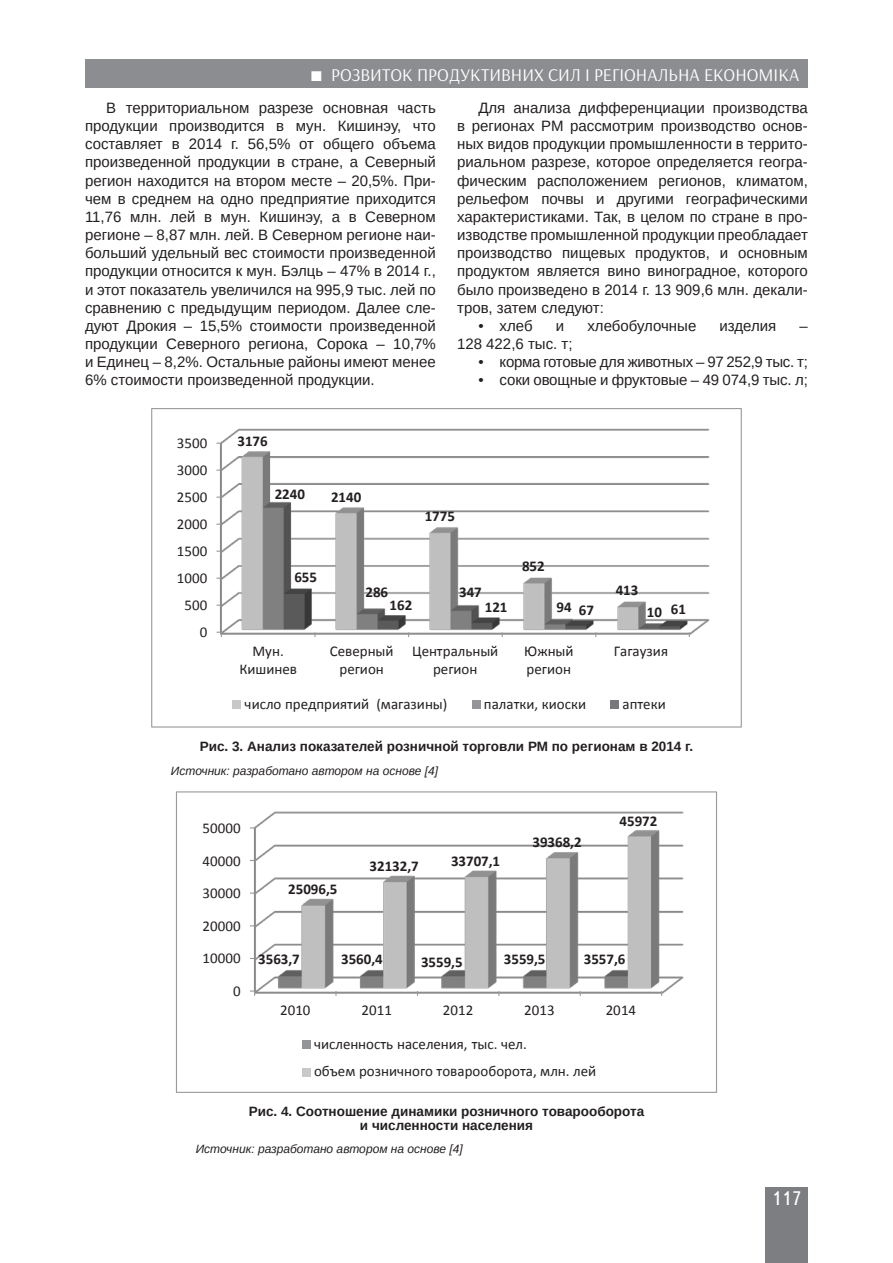
<style>
.page{position:relative;width:893px;height:1263px;background:#fff}
.page>*{position:absolute;margin:0;border:0;box-sizing:border-box;transform-origin:0 0}
.t1{font:19.5px "Ukrainian Text";color:#fff}
.t2{font:18px "Arsenal";color:#fff}
.t3{font:15px/18.1px "Arimo";color:#231f20;text-align:justify}
.t4{font:15px/18.3px "Calibri";color:#231f20;text-align:center}
.t5{font:700 15px "Calibri";color:#231f20}
.t6{font:15px "Arimo";letter-spacing:-.02em;color:#231f20}
.t7{font:700 13.5px/13.5px "Arimo";color:#231f20;text-align:center}
.t8{font:italic 12px "Arimo";color:#231f20}
</style>
<div class="page">
<div style="left:765px;top:1187px;width:43px;height:76px;background:#7c7e81"></div>
<div style="left:85px;top:60px;width:723px;height:28px;background:#8b8d90"></div>
<img style="left:219px;top:428px;width:491px;height:207px">
<svg style="left:217px;top:632px;width:5px;height:5px"></svg>
<div style="left:233px;top:700px;width:8px;height:8px;background:#c7c8ca"></div>
<div style="left:472px;top:700px;width:8px;height:8px;background:#939598"></div>
<div style="left:611px;top:700px;width:8px;height:8px;background:#76787b"></div>
<img style="left:252px;top:811px;width:432px;height:183px">
<svg style="left:250px;top:990px;width:5px;height:6px"></svg>
<div style="left:302px;top:1041px;width:8px;height:8px;background:#939598"></div>
<div style="left:302px;top:1068px;width:8px;height:8px;background:#c7c8ca"></div>
<div style="left:176px;top:792px;width:541px;height:301px;border:1px solid #989a9d"></div>
<p class="t2" style="left:331px;top:64px;width:470px">Розвиток продуктивних сил і регіональна економіка</p>
<p class="t3" style="left:85px;top:99px;width:352px;text-indent:21px">В территориальном разрезе основная часть продукции производится в мун. Кишинэу, что составляет в 2014 г. 56,5% от общего объема произведенной продукции в стране, а Северный регион находится на втором месте – 20,5%. При&shy;чем в среднем на одно предприятие приходится 11,76 млн. лей в мун. Кишинэу, а в Северном регионе – 8,87 млн. лей. В Северном регионе наи&shy;больший удельный вес стоимости произведенной продукции относится к мун. Бэлць – 47% в 2014 г., и этот показатель увеличился на 995,9 тыс. лей по сравнению с предыдущим периодом. Далее сле&shy;дуют Дрокия – 15,5% стоимости произведенной продукции Северного региона, Сорока – 10,7% и Единец – 8,2%. Остальные районы имеют менее 6% стоимости произведенной продукции.</p>
<p class="t3" style="left:457px;top:99px;width:352px;text-indent:21px">Для анализа дифференциации производства в регионах РМ рассмотрим производство основ&shy;ных видов продукции промышленности в террито&shy;риальном разрезе, которое определяется геогра&shy;фическим расположением регионов, климатом, рельефом почвы и другими географическими характеристиками. Так, в целом по стране в про&shy;изводстве промышленной продукции преобладает производство пищевых продуктов, и основным продуктом является вино виноградное, которого было произведено в 2014 г. 13 909,6 млн. декали&shy;тров, затем следуют:</p>
<p class="t3" style="left:478px;top:317px;width:56px">• хлеб</p>
<p class="t3" style="left:556px;top:317px;width:10px">и</p>
<p class="t3" style="left:587px;top:317px;width:110px">хлебобулочные</p>
<p class="t3" style="left:720px;top:317px;width:58px">изделия</p>
<p class="t3" style="left:799px;top:317px;width:10px">–</p>
<p class="t3" style="left:457px;top:335px;width:117px">128 422,6 тыс. т;</p>
<p class="t6" style="left:478px;top:352px;width:331px">• корма готовые для животных – 97 252,9 тыс. т;</p>
<p class="t3" style="left:478px;top:371px;width:331px">• соки овощные и фруктовые – 49 074,9 тыс. л;</p>
<p class="t4" style="left:177px;top:434px;width:32px">3500</p>
<p class="t4" style="left:177px;top:461px;width:32px">3000</p>
<p class="t4" style="left:177px;top:488px;width:32px">2500</p>
<p class="t4" style="left:177px;top:515px;width:32px">2000</p>
<p class="t4" style="left:177px;top:542px;width:32px">1500</p>
<p class="t4" style="left:177px;top:569px;width:32px">1000</p>
<p class="t4" style="left:185px;top:596px;width:24px">500</p>
<p class="t4" style="left:200px;top:623px;width:9px">0</p>
<p class="t5" style="left:237px;top:431px;width:32px">3176</p>
<p class="t5" style="left:275px;top:485px;width:32px">2240</p>
<p class="t5" style="left:331px;top:487px;width:32px">2140</p>
<p class="t5" style="left:425px;top:507px;width:32px">1775</p>
<p class="t5" style="left:294px;top:567px;width:24px">655</p>
<p class="t5" style="left:365px;top:583px;width:24px">286</p>
<p class="t5" style="left:459px;top:582px;width:24px">347</p>
<p class="t5" style="left:522px;top:557px;width:24px">852</p>
<p class="t5" style="left:616px;top:580px;width:24px">413</p>
<p class="t5" style="left:390px;top:595px;width:24px">162</p>
<p class="t5" style="left:485px;top:598px;width:24px">121</p>
<p class="t5" style="left:579px;top:601px;width:17px">67</p>
<p class="t5" style="left:671px;top:599px;width:17px">61</p>
<p class="t5" style="left:556px;top:598px;width:17px">94</p>
<p class="t5" style="left:647px;top:602px;width:17px">10</p>
<p class="t4" style="left:239px;top:642px;width:59px">Мун.<br>Кишинев</p>
<p class="t4" style="left:330px;top:642px;width:65px">Северный регион</p>
<p class="t4" style="left:412px;top:642px;width:88px">Центральный регион</p>
<p class="t4" style="left:524px;top:642px;width:51px;text-align:left">Южный регион</p>
<p class="t4" style="left:614px;top:642px;width:56px">Гагаузия</p>
<p class="t4" style="left:245px;top:695px;width:204px">число предприятий (магазины)</p>
<p class="t4" style="left:484px;top:695px;width:104px">палатки, киоски</p>
<p class="t4" style="left:623px;top:695px;width:45px">аптеки</p>
<p class="t7" style="left:200px;top:740px;width:495px">Рис. 3. Анализ показателей розничной торговли РМ по регионам в 2014 г.</p>
<p class="t8" style="left:171px;top:762px;width:269px">Источник: разработано автором на основе [4]</p>
<p class="t4" style="left:203px;top:819px;width:39px">50000</p>
<p class="t4" style="left:203px;top:851px;width:39px">40000</p>
<p class="t4" style="left:203px;top:884px;width:39px">30000</p>
<p class="t4" style="left:203px;top:917px;width:39px">20000</p>
<p class="t4" style="left:203px;top:949px;width:39px">10000</p>
<p class="t4" style="left:233px;top:982px;width:9px">0</p>
<p class="t5" style="left:288px;top:879px;width:51px">25096,5</p>
<p class="t5" style="left:370px;top:856px;width:51px">32132,7</p>
<p class="t5" style="left:451px;top:851px;width:51px">33707,1</p>
<p class="t5" style="left:532px;top:833px;width:51px">39368,2</p>
<p class="t5" style="left:620px;top:811px;width:39px">45972</p>
<p class="t5" style="left:258px;top:949px;width:43px">3563,7</p>
<p class="t5" style="left:341px;top:949px;width:43px">3560,4</p>
<p class="t5" style="left:421px;top:952px;width:43px">3559,5</p>
<p class="t5" style="left:504px;top:949px;width:43px">3559,5</p>
<p class="t5" style="left:584px;top:949px;width:43px">3557,6</p>
<p class="t4" style="left:280px;top:1001px;width:32px">2010</p>
<p class="t4" style="left:361px;top:1001px;width:32px">2011</p>
<p class="t4" style="left:443px;top:1001px;width:32px">2012</p>
<p class="t4" style="left:524px;top:1001px;width:32px">2013</p>
<p class="t4" style="left:606px;top:1001px;width:32px">2014</p>
<p class="t4" style="left:314px;top:1031px;width:284px;line-height:27.2px;text-align:left">численность населения, тыс. чел.<br>объем розничного товарооборота, млн. лей</p>
<p class="t7" style="left:249px;top:1105px;width:397px">Рис. 4. Соотношение динамики розничного товарооборота и численности населения</p>
<p class="t8" style="left:196px;top:1141px;width:269px">Источник: разработано автором на основе [4]</p>
<h1 class="t1" style="left:771px;top:1188px;width:32px">117</h1>
</div>
